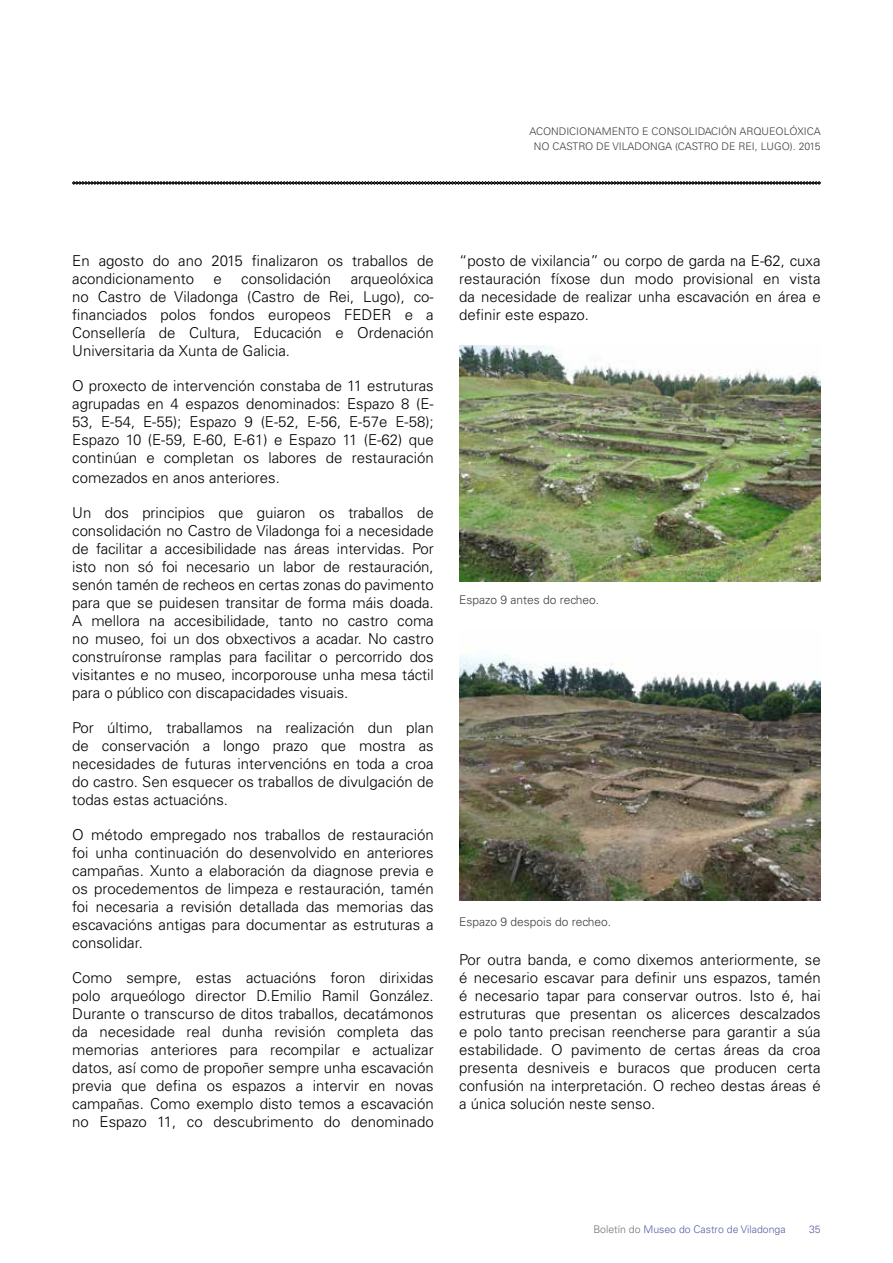
<style>
.page{position:relative;width:893px;height:1263px;background:#fff}
.page>*{position:absolute;margin:0;border:0;box-sizing:border-box;transform-origin:0 0}
.t1{font:300 15px/18px "Univers LT Std";color:#000;text-align:justify}
.t2{font:300 12px "Univers LT Std";color:#3e3d40}
.t3{font:300 10.5px/15px "Univers LT Std";color:#3e3d40;text-align:center}
.t4{font:300 10.5px "Univers LT Std";color:#5560a4}
.s1{color:#707172}
</style>
<div class="page">
<svg style="left:72px;top:181px;width:749px;height:4px;background:#616161"></svg>
<img style="left:459px;top:345px;width:361px;height:236px">
<img style="left:459px;top:655px;width:362px;height:245px">
<p class="t3" style="left:530px;top:124px;width:293px">ACONDICIONAMENTO E CONSOLIDACIÓN ARQUEOLÓXICA<br>NO CASTRO DE VILADONGA (CASTRO DE REI, LUGO). 2015</p>
<p class="t1" style="left:72px;top:252px;width:363px">En agosto do ano 2015 finalizaron os traballos de acondicionamento</p>
<p class="t1" style="left:72px;top:270px;width:363px;text-indent:278px">arqueolóxica no Castro de Viladonga (Castro de Rei, Lugo), co&shy;financiados polos fondos europeos FEDER e a Consellería de Cultura, Educación e Ordenación Universitaria da Xunta de Galicia.</p>
<p class="t1" style="left:72px;top:377px;width:363px">O proxecto de intervención constaba de 11 estruturas agrupadas en 4 espazos denominados: Espazo 8 (E-53, E-54, E-55); Espazo 9 (E-52, E-56, E-57e E-58); Espazo 10 (E-59, E-60, E-61) e Espazo 11 (E-62) que continúan e completan os labores de restauración</p>
<p class="t1" style="left:72px;top:468px;width:209px">comezados en anos anteriores.</p>
<p class="t1" style="left:72px;top:503px;width:363px">Un dos principios que guiaron os traballos de consolidación no Castro de Viladonga foi a necesidade de facilitar a accesibilidade nas áreas intervidas. Por isto non só foi necesario un labor de restauración, senón tamén de recheos en certas zonas do pavimento para que se puidesen transitar de forma máis doada.<br>A mellora na accesibilidade, tanto no castro coma no museo, foi un dos obxectivos a acadar. No castro construíronse ramplas para facilitar o percorrido dos visitantes e no museo, incorporouse unha mesa táctil para o público con discapacidades visuais.</p>
<p class="t1" style="left:72px;top:719px;width:363px">Por último, traballamos na realización dun plan de conservación a longo prazo que mostra as necesidades de futuras intervencións en toda a croa do castro. Sen esquecer os traballos de divulgación de todas estas actuacións.</p>
<p class="t1" style="left:72px;top:826px;width:363px">O método empregado nos traballos de restauración foi unha continuación do desenvolvido en anteriores campañas. Xunto a elaboración da diagnose previa e os procedementos de limpeza e restauración, tamén foi necesaria a revisión detallada das memorias das escavacións antigas para documentar as estruturas a consolidar.</p>
<p class="t1" style="left:72px;top:969px;width:363px">Como sempre, estas actuacións foron dirixidas polo arqueólogo director D.Emilio Ramil González.<br>Durante o transcurso de ditos traballos, decatámonos da necesidade real dunha revisión completa das memorias anteriores para recompilar e actualizar datos, así como de propoñer sempre unha escavación previa que defina os espazos a intervir en novas campañas. Como exemplo disto temos a escavación no Espazo 11, co descubrimento do denominado</p>
<p class="t1" style="left:213px;top:270px;width:10px">e</p>
<p class="t1" style="left:241px;top:270px;width:92px">consolidación</p>
<p class="t1" style="left:459px;top:252px;width:363px">“posto de vixilancia” ou corpo de garda na E-62, cuxa restauración fíxose dun modo provisional en vista da necesidade de realizar unha escavación en área e definir este espazo.</p>
<p class="t2" style="left:459px;top:593px;width:141px">Espazo 9 antes do recheo.</p>
<p class="t2" style="left:459px;top:915px;width:153px">Espazo 9 despois do recheo.</p>
<p class="t1" style="left:459px;top:951px;width:363px">Por outra banda, e como dixemos anteriormente, se é necesario escavar para definir uns espazos, tamén é necesario tapar para conservar outros. Isto é, hai estruturas que presentan os alicerces descalzados e polo tanto precisan reencherse para garantir a súa estabilidade. O pavimento de certas áreas da croa presenta desniveis e buracos que producen certa confusión na interpretación. O recheo destas áreas é a única solución neste senso.</p>
<p class="t4" style="left:593px;top:1223px;width:194px"><span class="s1">Boletín do</span> Museo do Castro de Viladonga</p>
<p class="t4" style="left:809px;top:1223px;width:13px">35</p>
</div>
